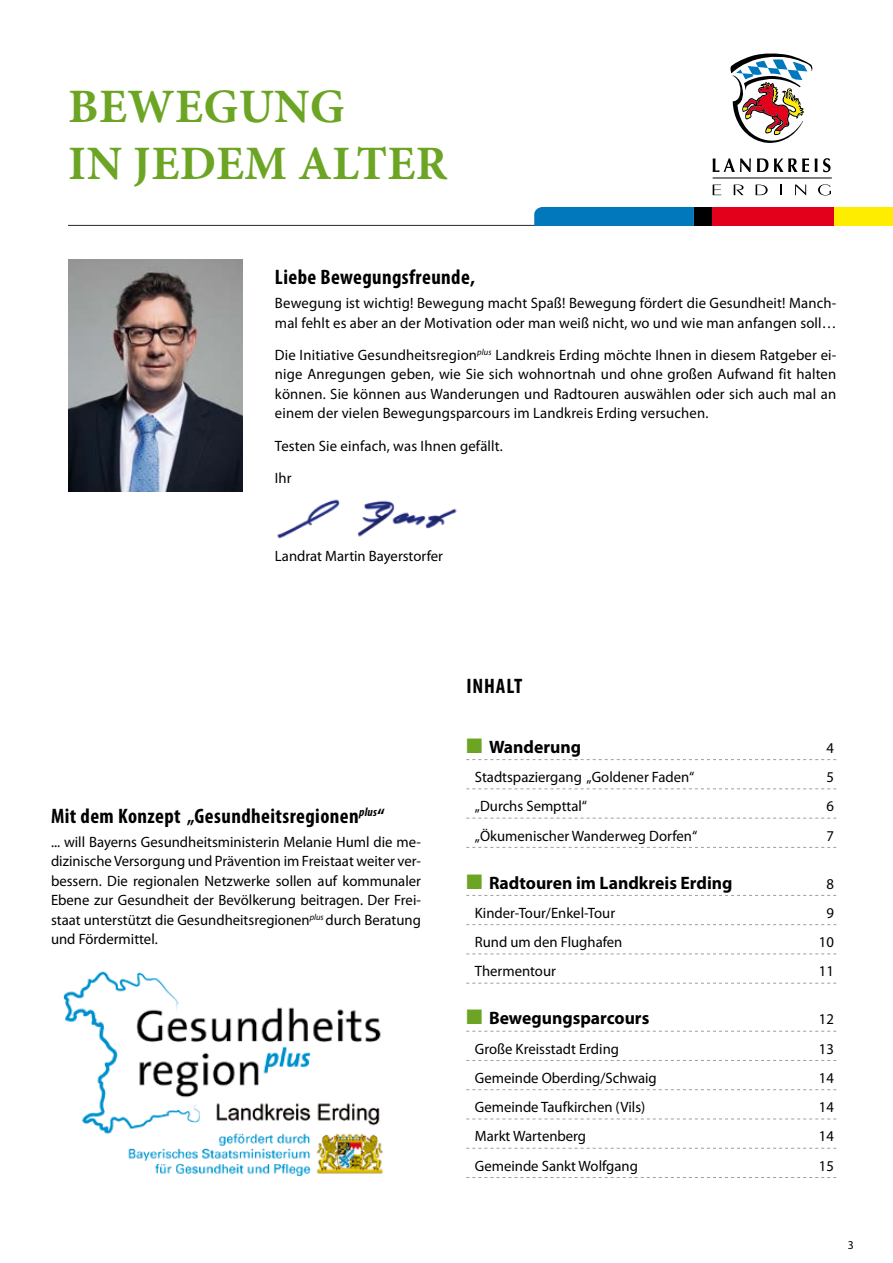
<style>
.page{position:relative;width:893px;height:1263px;background:#fff}
.page>*{position:absolute;margin:0;border:0;box-sizing:border-box;transform-origin:0 0}
.t1{font:700 48px/57px "Minion Pro";letter-spacing:.01em;color:#6ca524}
.t2{font:700 condensed 21px "Myriad Pro";letter-spacing:.02em;color:#000}
.t3{font:700 18px "Myriad Pro";color:#000}
.t4{font:15px/19.5px "Myriad Pro";color:#000;text-align:justify}
.t5{font:12px "Myriad Pro";color:#000}
.s1{color:#6ca524}
</style>
<div class="page">
<img style="left:63px;top:971px;width:320px;height:206px">
<img style="left:68px;top:260px;width:175px;height:231px">
<img style="left:277px;top:499px;width:180px;height:40px">
<svg style="left:466px;top:759px;width:370px;height:1px"></svg>
<svg style="left:466px;top:788px;width:370px;height:1px"></svg>
<svg style="left:466px;top:818px;width:370px;height:1px"></svg>
<svg style="left:466px;top:847px;width:370px;height:1px"></svg>
<svg style="left:466px;top:895px;width:370px;height:1px"></svg>
<svg style="left:466px;top:924px;width:370px;height:1px"></svg>
<svg style="left:466px;top:953px;width:370px;height:1px"></svg>
<svg style="left:466px;top:983px;width:370px;height:1px"></svg>
<svg style="left:466px;top:1031px;width:370px;height:1px"></svg>
<svg style="left:466px;top:1060px;width:370px;height:1px"></svg>
<svg style="left:466px;top:1089px;width:370px;height:1px"></svg>
<svg style="left:466px;top:1118px;width:370px;height:1px"></svg>
<svg style="left:466px;top:1148px;width:370px;height:1px"></svg>
<svg style="left:466px;top:1177px;width:370px;height:1px"></svg>
<div style="left:66px;top:222px;width:827px;height:5px;background:#000;opacity:.75"></div>
<svg style="left:713px;top:158px;width:38px;height:14px"></svg>
<svg style="left:757px;top:158px;width:11px;height:14px"></svg>
<svg style="left:774px;top:158px;width:35px;height:14px"></svg>
<svg style="left:815px;top:158px;width:2px;height:14px"></svg>
<svg style="left:823px;top:158px;width:7px;height:14px"></svg>
<svg style="left:713px;top:185px;width:8px;height:10px"></svg>
<svg style="left:734px;top:185px;width:9px;height:10px"></svg>
<svg style="left:756px;top:185px;width:12px;height:10px"></svg>
<svg style="left:780px;top:185px;width:2px;height:10px"></svg>
<svg style="left:795px;top:185px;width:11px;height:10px"></svg>
<svg style="left:818px;top:184px;width:13px;height:11px"></svg>
<hr style="left:713px;top:178px;width:119px;height:1px;background:#000">
<div style="left:534px;top:207px;width:160px;height:19px;background:#0078bb"></div>
<div style="left:833px;top:207px;width:60px;height:19px;background:#ffed00"></div>
<div style="left:711px;top:207px;width:123px;height:19px;background:#e2001a"></div>
<div style="left:694px;top:207px;width:17px;height:19px;background:#000"></div>
<svg style="left:730px;top:53px;width:83px;height:90px"></svg>
<h1 class="t1" style="left:68px;top:77px;width:381px">BEWEGUNG<br>IN JEDEM ALTER</h1>
<h2 class="t2" style="left:275px;top:264px;width:202px">Liebe Bewegungsfreunde,</h2>
<p class="t4" style="left:275px;top:293px;width:563px">Bewegung ist wichtig! Bewegung macht Spaß! Bewegung fördert die Gesundheit! Manch&shy;mal fehlt es aber an der Motivation oder man weiß nicht, wo und wie man anfangen soll…</p>
<p class="t4" style="left:275px;top:345px;width:563px">Die Initiative Gesundheitsregion<sup>plus</sup> Landkreis Erding möchte Ihnen in diesem Ratgeber ei&shy;nige Anregungen geben, wie Sie sich wohnortnah und ohne großen Aufwand fit halten können. Sie können aus Wanderungen und Radtouren auswählen oder sich auch mal an einem der vielen Bewegungsparcours im Landkreis Erding versuchen.</p>
<p class="t4" style="left:275px;top:429px;width:229px;line-height:32.2px">Testen Sie einfach, was Ihnen gefällt.<br>Ihr</p>
<p class="t4" style="left:275px;top:546px;width:170px">Landrat Martin Bayerstorfer</p>
<h2 class="t2" style="left:51px;top:803px;width:335px">Mit dem Konzept „Gesundheitsregionen<sup>plus</sup>“</h2>
<p class="t4" style="left:51px;top:832px;width:371px">... will Bayerns Gesundheitsministerin Melanie Huml die me&shy;dizinische Versorgung und Prävention im Freistaat weiter ver&shy;bessern. Die regionalen Netzwerke sollen auf kommunaler Ebene zur Gesundheit der Bevölkerung beitragen. Der Frei&shy;staat unterstützt die Gesundheitsregionen<sup>plus</sup> durch Beratung und Fördermittel.</p>
<h2 class="t2" style="left:467px;top:672px;width:57px">INHALT</h2>
<p class="t3" style="left:466px;top:735px;width:116px"><span class="s1">■</span> Wanderung</p>
<p class="t4" style="left:826px;top:738px;width:9px">4</p>
<p class="t4" style="left:475px;top:767px;width:221px">Stadtspaziergang „Goldener Faden“</p>
<p class="t4" style="left:826px;top:767px;width:9px">5</p>
<p class="t4" style="left:475px;top:796px;width:114px">„Durchs Sempttal“</p>
<p class="t4" style="left:826px;top:796px;width:9px">6</p>
<p class="t4" style="left:475px;top:825px;width:224px">„Ökumenischer Wanderweg Dorfen“</p>
<p class="t4" style="left:826px;top:825px;width:9px">7</p>
<p class="t3" style="left:466px;top:871px;width:268px"><span class="s1">■</span> Radtouren im Landkreis Erding</p>
<p class="t4" style="left:826px;top:874px;width:9px">8</p>
<p class="t4" style="left:475px;top:903px;width:142px">Kinder-Tour/Enkel-Tour</p>
<p class="t4" style="left:826px;top:903px;width:9px">9</p>
<p class="t4" style="left:475px;top:932px;width:149px">Rund um den Flughafen</p>
<p class="t4" style="left:819px;top:932px;width:17px">10</p>
<p class="t4" style="left:475px;top:961px;width:83px">Thermentour</p>
<p class="t4" style="left:819px;top:961px;width:17px">11</p>
<p class="t3" style="left:466px;top:1007px;width:184px"><span class="s1">■</span> Bewegungsparcours</p>
<p class="t4" style="left:819px;top:1009px;width:17px">12</p>
<p class="t4" style="left:475px;top:1039px;width:146px">Große Kreisstadt Erding</p>
<p class="t4" style="left:819px;top:1039px;width:17px">13</p>
<p class="t4" style="left:475px;top:1068px;width:183px">Gemeinde Oberding/Schwaig</p>
<p class="t4" style="left:819px;top:1068px;width:17px">14</p>
<p class="t4" style="left:475px;top:1097px;width:172px">Gemeinde Taufkirchen (Vils)</p>
<p class="t4" style="left:819px;top:1097px;width:17px">14</p>
<p class="t4" style="left:475px;top:1126px;width:113px">Markt Wartenberg</p>
<p class="t4" style="left:819px;top:1126px;width:17px">14</p>
<p class="t4" style="left:475px;top:1156px;width:165px">Gemeinde Sankt Wolfgang</p>
<p class="t4" style="left:819px;top:1156px;width:17px">15</p>
<p class="t5" style="left:848px;top:1237px;width:8px">3</p>
</div>
